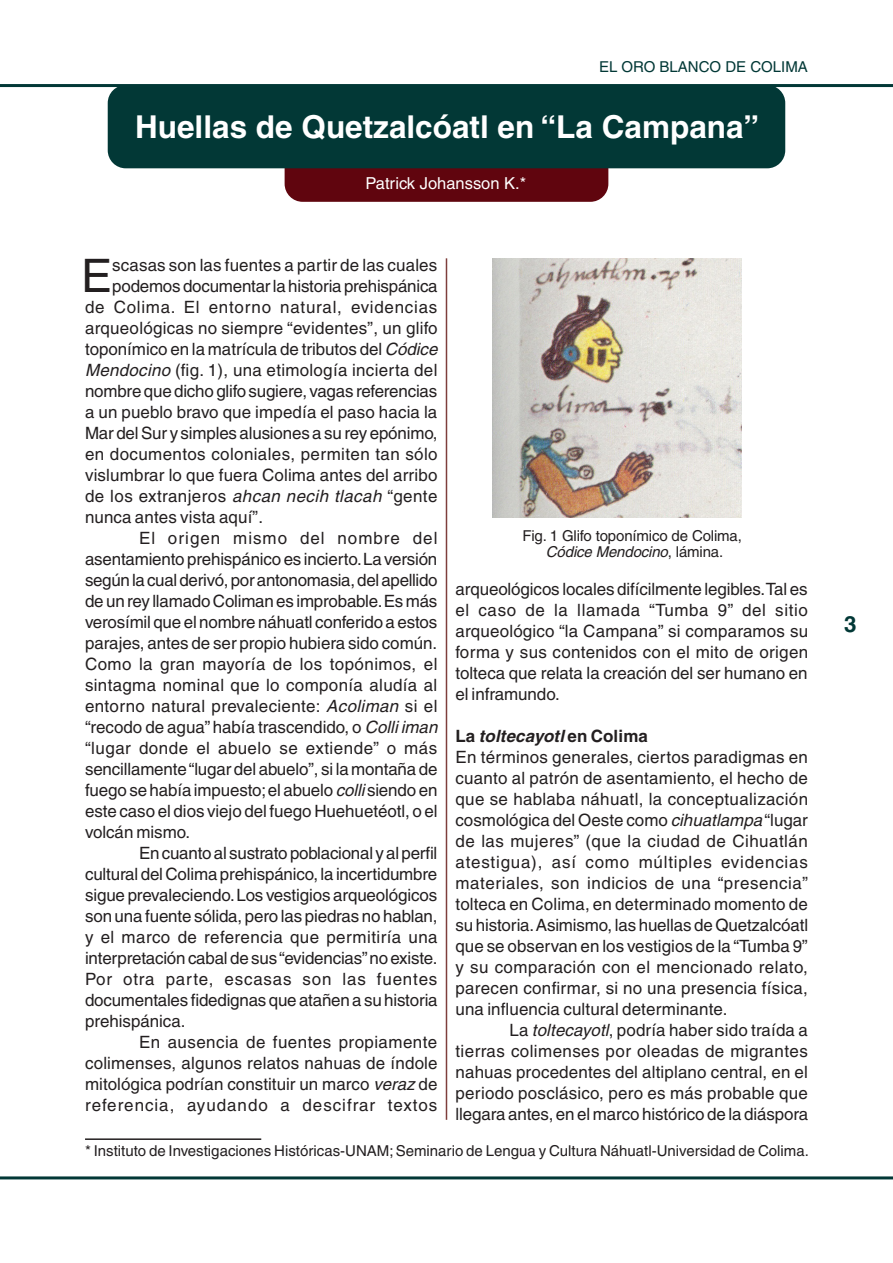
<style>
.page{position:relative;width:893px;height:1263px;background:#fff}
.page>*{position:absolute;margin:0;border:0;box-sizing:border-box;transform-origin:0 0}
.P1{font:46.2px "Helvetica";color:#231f20}
.t1{font:700 31.5px "Helvetica";color:#fff}
.t2{font:700 22.5px "Helvetica";color:#023836}
.TEXTO{font:16.95px/21px "Helvetica";color:#231f20;text-align:justify}
.P1-2{font:16.95px "Helvetica";letter-spacing:.01em;color:#231f20}
.P1-3{font:16.95px "Helvetica";letter-spacing:-.01em;color:#231f20}
.P1-4{font:16.95px "Helvetica";letter-spacing:-.015em;color:#231f20}
.P1-5{font:16.95px "Helvetica";letter-spacing:.045em;color:#231f20}
.TEXTO-2{font:italic 700 16.95px "Helvetica";letter-spacing:.01em;color:#231f20}
.AUTOR{font:16.5px "Helvetica";color:#fff}
.PIE_PAG{font:15px "Helvetica";color:#231f20}
.IMG{font:15px "Helvetica";letter-spacing:-.01em;color:#231f20}
.IMG-2{font:italic 15px "Helvetica";letter-spacing:-.01em;color:#231f20}
.t3{font:15px "Helvetica";color:#023836}
.s1{font-style:italic}
.s2{font-style:normal}
</style>
<div class="page">
<hr style="left:0;top:84px;width:893px;height:3px;background:#023836">
<hr style="left:0;top:1176px;width:893px;height:3px;background:#023836">
<div style="left:285px;top:135px;width:323px;height:67px;background:#60050e;border-radius:18px"></div>
<div style="left:108px;top:85px;width:677px;height:83px;background:#023836;border-radius:18px"></div>
<hr style="left:446px;top:258px;width:1px;height:862px;background:#7e3e3c">
<hr style="left:85px;top:1138px;width:176px;height:2px;background:#231f20">
<img style="left:492px;top:258px;width:249px;height:259px">
<p class="t3" style="left:599px;top:58px;width:210px">EL ORO BLANCO DE COLIMA</p>
<p class="t1" style="left:135px;top:108px;width:626px">Huellas de Quetzalcóatl en “La Campana”</p>
<p class="AUTOR" style="left:366px;top:174px;width:162px">Patrick Johansson K.*</p>
<p class="P1" style="left:81px;top:248px;width:32px">E</p>
<p class="P1-2" style="left:112px;top:255px;width:326px">scasas son las fuentes a partir de las cuales</p>
<p class="P1-4" style="left:112px;top:276px;width:327px">podemos documentar la historia prehispánica</p>
<p class="P1-5" style="left:85px;top:297px;width:354px">de Colima. El entorno natural, evidencias</p>
<p class="P1-2" style="left:85px;top:318px;width:354px">arqueológicas no siempre “evidentes”, un glifo</p>
<p class="P1-2" style="left:85px;top:339px;width:354px">toponímico en la matrícula de tributos del <span class="s1">Códice</span></p>
<p class="P1-2" style="left:85px;top:360px;width:354px"><span class="s1">Mendocino</span> (fig. 1), una etimología incierta del</p>
<p class="P1-3" style="left:85px;top:381px;width:354px">nombre que dicho glifo sugiere, vagas referencias</p>
<p class="P1-2" style="left:85px;top:402px;width:354px">a un pueblo bravo que impedía el paso hacia la</p>
<p class="P1-3" style="left:85px;top:423px;width:354px">Mar del Sur y simples alusiones a su rey epónimo,</p>
<p class="P1-2" style="left:85px;top:444px;width:354px">en documentos coloniales, permiten tan sólo</p>
<p class="P1-2" style="left:85px;top:465px;width:354px">vislumbrar lo que fuera Colima antes del arribo</p>
<p class="P1-2" style="left:85px;top:486px;width:354px">de los extranjeros <span class="s1">ahcan necih tlacah</span> “gente</p>
<p class="P1-2" style="left:85px;top:507px;width:179px">nunca antes vista aquí”.</p>
<p class="TEXTO" style="left:85px;top:527px;width:354px;text-indent:54px">El origen mismo del nombre del asentamiento prehispánico es incierto. La versión según la cual derivó, por antonomasia, del apellido de un rey llamado Coliman es improbable. Es más verosímil que el nombre náhuatl conferido a estos parajes, antes de ser propio hubiera sido común.<br>Como la gran mayoría de los topónimos, el sintagma nominal que lo componía aludía al entorno natural prevaleciente: <span class="s1">Acoliman</span> si el “recodo de agua” había trascendido, o <span class="s1">Colli iman </span>“lugar donde el abuelo se extiende” o más sencillamente “lugar del abuelo”, si la montaña de fuego se había impuesto; el abuelo <span class="s1">colli</span> siendo en este caso el dios viejo del fuego Huehuetéotl, o el volcán mismo.</p>
<p class="TEXTO" style="left:85px;top:842px;width:354px;text-indent:54px">En cuanto al sustrato poblacional y al perfil cultural del Colima prehispánico, la incertidumbre sigue prevaleciendo. Los vestigios arqueológicos son una fuente sólida, pero las piedras no hablan, y el marco de referencia que permitiría una interpretación cabal de sus “evidencias” no existe.<br>Por otra parte, escasas son las fuentes documentales fidedignas que atañen a su historia prehispánica.</p>
<p class="TEXTO" style="left:85px;top:1031px;width:354px;text-indent:54px">En ausencia de fuentes propiamente colimenses, algunos relatos nahuas de índole mitológica podrían constituir un marco <span class="s1">veraz</span> de referencia, ayudando a descifrar textos</p>
<p class="IMG" style="left:522px;top:527px;width:221px">Fig. 1 Glifo toponímico de Colima,</p>
<p class="IMG-2" style="left:546px;top:543px;width:179px">Códice Mendocino<span class="s2">, lámina.</span></p>
<p class="TEXTO" style="left:455px;top:579px;width:354px">arqueológicos locales difícilmente legibles. Tal es el caso de la llamada “Tumba 9” del sitio arqueológico “la Campana” si comparamos su forma y sus contenidos con el mito de origen tolteca que relata la creación del ser humano en el inframundo.</p>
<p class="TEXTO-2" style="left:455px;top:726px;width:194px"><span class="s2">La</span> toltecayotl <span class="s2">en Colima</span></p>
<p class="TEXTO" style="left:455px;top:747px;width:354px">En términos generales, ciertos paradigmas en cuanto al patrón de asentamiento, el hecho de que se hablaba náhuatl, la conceptualización cosmológica del Oeste como <span class="s1">cihuatlampa</span> “lugar de las mujeres” (que la ciudad de Cihuatlán atestigua), así como múltiples evidencias materiales, son indicios de una “presencia” tolteca en Colima, en determinado momento de su historia. Asimismo, las huellas de Quetzalcóatl que se observan en los vestigios de la “Tumba 9” y su comparación con el mencionado relato, parecen confirmar, si no una presencia física, una influencia cultural determinante.</p>
<p class="TEXTO" style="left:455px;top:1020px;width:354px;text-indent:54px">La <span class="s1">toltecayotl</span>, podría haber sido traída a tierras colimenses por oleadas de migrantes nahuas procedentes del altiplano central, en el periodo posclásico, pero es más probable que llegara antes, en el marco histórico de la diáspora</p>
<p class="PIE_PAG" style="left:85px;top:1142px;width:725px">* Instituto de Investigaciones Históricas-UNAM; Seminario de Lengua y Cultura Náhuatl-Universidad de Colima.</p>
<h3 class="t2" style="left:844px;top:610px;width:14px">3</h3>
</div>
